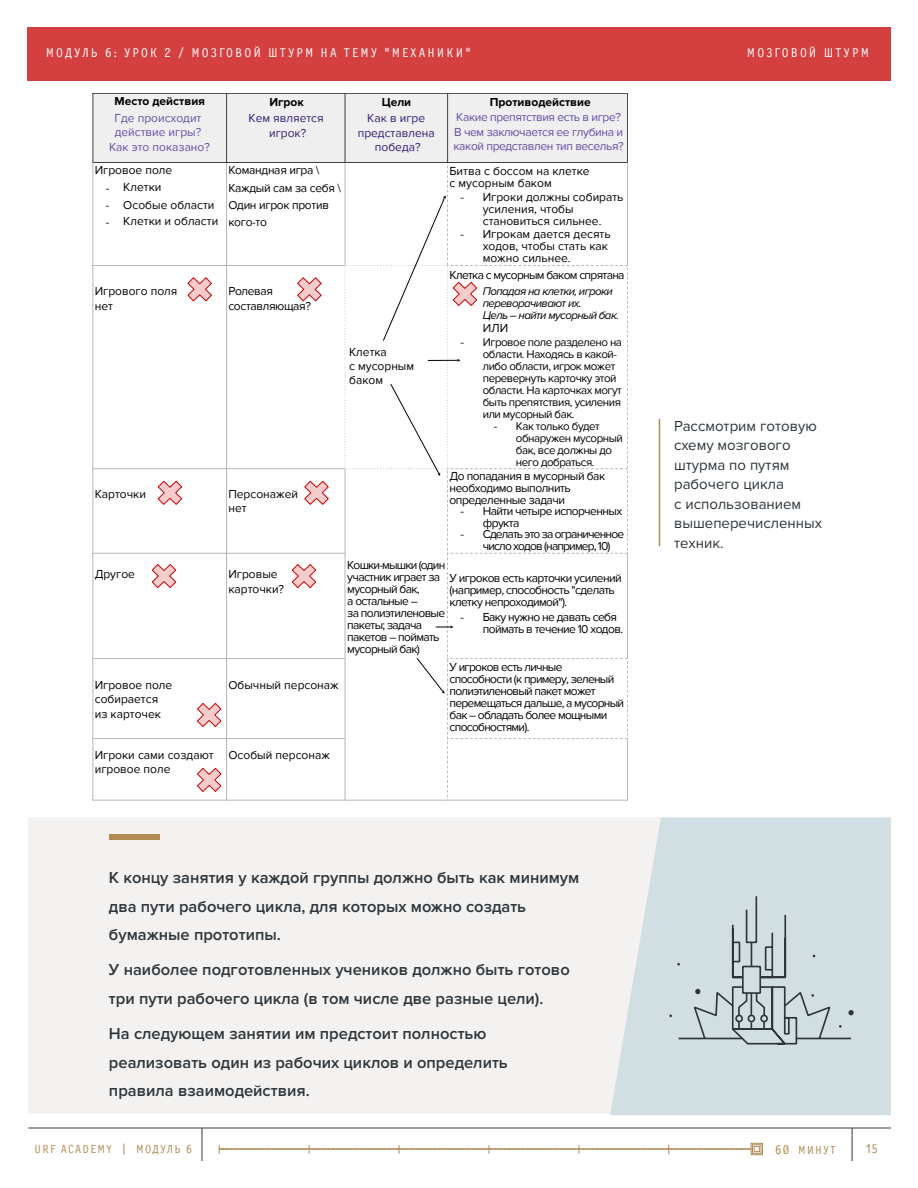
<style>
.page{position:relative;width:918px;height:1188px;background:#fff}
.page>*{position:absolute;margin:0;border:0;box-sizing:border-box;transform-origin:0 0}
.t1{font:600 16.5px/28.5px "Proxima Nova";color:#2e363b}
.bullets{font:15px/19.5px "Proxima Nova";color:#2e363b}
.t2{font:13.05px "New Letter Gothic C";letter-spacing:.16em;color:#fff}
.t3{font:12px/12px "Proxima Nova";letter-spacing:-.04em;color:#000}
.t4{font:12px/14.4px "Proxima Nova";color:#000}
.t5{font:12px/12px "Proxima Nova";letter-spacing:-.06em;color:#000}
.t6{font:12px/15.6px "Proxima Nova";letter-spacing:-.03em;color:#674ea7;text-align:center}
.t7{font:12px/16.6px "Proxima Nova";color:#351c75;text-align:center}
.t8{font:12px/12px "Proxima Nova";letter-spacing:-.07em;color:#000}
.t9{font:12px "Eco Coding WGL4 W01";letter-spacing:.16em;color:#fff}
.t10{font:12px/14.4px "Proxima Nova";color:#674ea7;text-align:center}
.t11{font:700 12px/16.6px "Proxima Nova";color:#000}
.t12{font:12px "New Letter Gothic C";letter-spacing:.105em;color:#b08c52}
.t13{font:12px "Eco Coding WGL4 W01";color:#b08c52}
.t14{font:11.55px/12px "Proxima Nova";letter-spacing:-.04em;color:#000}
.t15{font:italic 11.55px/12px "Proxima Nova";letter-spacing:-.05em;color:#000}
.s1{font-weight:400;color:#674ea7}
.s2{font-weight:700;color:#000}
.s3{font-style:normal;font-size:12px}
.s4{font-size:12px}
.s5{font-family:"Eco Coding WGL4 W01"}
</style>
<div class="page">
<hr style="left:28px;top:1128px;width:863px;height:1px;background:#2e363b">
<hr style="left:202px;top:1128px;width:1px;height:33px;background:#2e363b">
<hr style="left:852px;top:1128px;width:1px;height:33px;background:#2e363b">
<hr style="left:659px;top:419px;width:1px;height:127px;background:#b08c52">
<div style="left:27px;top:27px;width:864px;height:54px;background:#d44040"></div>
<div style="left:28px;top:818px;width:863px;height:296px;background:#f4f2f1"></div>
<div style="left:109px;top:834px;width:51px;height:6px;background:#b08c52"></div>
<svg style="left:610px;top:818px;width:281px;height:297px;fill:#d1dfe3"></svg>
<svg style="left:669px;top:895px;width:185px;height:151px"></svg>
<svg style="left:751px;top:1143px;width:12px;height:12px"></svg>
<svg style="left:752px;top:1144px;width:9px;height:10px"></svg>
<svg style="left:219px;top:1145px;width:541px;height:9px"></svg>
<div style="left:93px;top:93px;width:134px;height:69px;background:#efefef"></div>
<div style="left:227px;top:93px;width:118px;height:69px;background:#efefef"></div>
<div style="left:345px;top:93px;width:103px;height:69px;background:#efefef"></div>
<div style="left:448px;top:93px;width:180px;height:69px;background:#efefef"></div>
<hr style="left:226px;top:93px;width:1px;height:69px;background:#404040">
<hr style="left:226px;top:162px;width:1px;height:638px;background:#b6b6b6">
<hr style="left:345px;top:93px;width:1px;height:69px;background:#404040">
<hr style="left:447px;top:93px;width:1px;height:69px;background:#404040">
<hr style="left:93px;top:162px;width:535px;height:1px;background:#404040">
<hr style="left:93px;top:265px;width:252px;height:1px;background:#b6b6b6">
<hr style="left:93px;top:468px;width:252px;height:1px;background:#b6b6b6">
<hr style="left:93px;top:553px;width:252px;height:1px;background:#b6b6b6">
<hr style="left:93px;top:658px;width:252px;height:1px;background:#b6b6b6">
<hr style="left:93px;top:738px;width:252px;height:1px;background:#b6b6b6">
<hr style="left:93px;top:93px;width:1px;height:69px;background:#404040">
<hr style="left:93px;top:162px;width:1px;height:638px;background:#b6b6b6">
<hr style="left:627px;top:93px;width:1px;height:69px;background:#404040">
<hr style="left:93px;top:93px;width:535px;height:1px;background:#404040">
<hr style="left:93px;top:800px;width:535px;height:1px;background:#b6b6b6">
<svg style="left:297px;top:277px;width:25px;height:25px"></svg>
<svg style="left:187px;top:277px;width:25px;height:25px"></svg>
<svg style="left:157px;top:480px;width:25px;height:25px"></svg>
<svg style="left:151px;top:564px;width:26px;height:24px"></svg>
<svg style="left:197px;top:768px;width:25px;height:24px"></svg>
<svg style="left:197px;top:703px;width:25px;height:24px"></svg>
<svg style="left:291px;top:564px;width:26px;height:24px"></svg>
<svg style="left:304px;top:480px;width:25px;height:25px"></svg>
<svg style="left:345px;top:162px;width:283px;height:638px"></svg>
<p class="t2" style="left:46px;top:46px;width:426px">МОДУЛЬ 6: УРОК 2 / МОЗГОВОЙ ШТУРМ НА ТЕМУ “МЕХАНИКИ”</p>
<p class="t2" style="left:747px;top:46px;width:124px">МОЗГОВОЙ ШТУРМ</p>
<p class="t9" style="left:46px;top:47px;width:252px">MODULE 6: LESSON 1 / MECHANICS</p>
<p class="t9" style="left:762px;top:47px;width:109px">ROBOTS FLIGHT</p>
<p class="t11" style="left:115px;top:93px;width:92px">Место действия<br><span class="s1">Где происходит</span></p>
<p class="t10" style="left:109px;top:125px;width:102px">действие игры?<br>Как это показано?</p>
<p class="t4" style="left:123px;top:162px;width:97px;line-height:17px;text-indent:-29px">Игровое поле<br>Клетки<br>Особые области<br>Клетки и области</p>
<p class="t3" style="left:106px;top:180px;width:5px;line-height:17.1px;text-align:justify">- - -</p>
<p class="t7" style="left:249px;top:93px;width:77px"><span class="s2">Игрок<br></span>Кем является</p>
<p class="t7" style="left:269px;top:124px;width:39px">игрок?</p>
<p class="t3" style="left:228px;top:162px;width:114px;line-height:17.1px">Командная игра \<br>Каждый сам за себя \<br>Один игрок против кого-то</p>
<p class="t7" style="left:367px;top:93px;width:59px"><span class="s2">Цели<br></span>Как в игре</p>
<p class="t7" style="left:358px;top:126px;width:78px;line-height:14.4px">представлена победа?</p>
<p class="t4" style="left:95px;top:284px;width:84px">Игрового поля нет</p>
<p class="t3" style="left:228px;top:284px;width:84px;line-height:14.4px">Ролевая составляющая?</p>
<p class="t4" style="left:349px;top:345px;width:67px">Клетка<br>с мусорным баком</p>
<p class="t4" style="left:95px;top:487px;width:53px">Карточки</p>
<p class="t4" style="left:228px;top:487px;width:71px">Персонажей нет</p>
<p class="t6" style="left:456px;top:94px;width:166px"><span class="s2">Противодействие<br></span>Какие препятствия есть в игре?</p>
<p class="t6" style="left:453px;top:125px;width:172px;line-height:14.4px;text-align:left">В чем заключается ее глубина и какой представлен тип веселья?</p>
<p class="t4" style="left:450px;top:166px;width:142px;line-height:12px">Битва с боссом на клетке с мусорным баком</p>
<p class="t4" style="left:483px;top:191px;width:142px;line-height:12px;text-indent:-22px">- Игроки должны собирать усиления, чтобы становиться сильнее.</p>
<p class="t4" style="left:483px;top:228px;width:129px;line-height:12px;text-indent:-22px">- Игрокам дается десять ходов, чтобы стать как можно сильнее.</p>
<p class="t3" style="left:450px;top:269px;width:176px">Клетка с мусорным баком спрятана</p>
<p class="t15" style="left:483px;top:286px;width:138px;text-indent:-22px"><span class="s3">-</span> Попадая на клетки, игроки переворачивают их.<br>Цель – найти мусорный бак.</p>
<p class="t3" style="left:483px;top:322px;width:27px">ИЛИ</p>
<p class="t14" style="left:483px;top:336px;width:141px;text-indent:-22px"><span class="s4">-</span> Игровое поле разделено на области. Находясь в какой&shy;либо области, игрок может перевернуть карточку этой области. На карточках могут быть препятствия, усиления или мусорный бак.</p>
<p class="t14" style="left:516px;top:420px;width:108px;text-indent:-22px"><span class="s4">-</span> Как только будет обнаружен мусорный бак, все должны до него добраться.</p>
<p class="t3" style="left:450px;top:470px;width:157px">До попадания в мусорный бак необходимо выполнить определенные задачи</p>
<p class="t3" style="left:483px;top:506px;width:141px;text-indent:-22px">- Найти четыре испорченных фрукта</p>
<p class="t8" style="left:483px;top:528px;width:143px;text-indent:-22px">- Сделать это за ограниченное число ходов (например, 10)</p>
<p class="t3" style="left:95px;top:568px;width:42px">Другое</p>
<p class="t4" style="left:228px;top:567px;width:57px">Игровые карточки?</p>
<p class="t3" style="left:347px;top:559px;width:100px">Кошки-мышки (один участник играет за мусорный бак,<br>а остальные –<br>за полиэтиленовые пакеты; задача пакетов – поймать мусорный бак)</p>
<p class="t3" style="left:450px;top:572px;width:174px">У игроков есть карточки усилений (например, способность "сделать клетку непроходимой").</p>
<p class="t3" style="left:483px;top:611px;width:142px;text-indent:-22px">- Баку нужно не давать себя поймать в течение 10 ходов.</p>
<p class="t4" style="left:95px;top:678px;width:79px">Игровое поле собирается из карточек</p>
<p class="t4" style="left:228px;top:678px;width:112px">Обычный персонаж</p>
<p class="t4" style="left:95px;top:748px;width:120px">Игроки сами создают игровое поле</p>
<p class="t4" style="left:228px;top:748px;width:103px">Особый персонаж</p>
<p class="t5" style="left:450px;top:661px;width:176px">У игроков есть личные способности (к примеру, зеленый полиэтиленовый пакет может перемещаться дальше, а мусорный бак – обладать более мощными способностями).</p>
<p class="t1" style="left:109px;top:864px;width:472px">К концу занятия у каждой группы должно быть как минимум два пути рабочего цикла, для которых можно создать бумажные прототипы.</p>
<p class="t1" style="left:109px;top:956px;width:462px">У наиболее подготовленных учеников должно быть готово три пути рабочего цикла (в том числе две разные цели).</p>
<p class="t1" style="left:109px;top:1020px;width:400px">На следующем занятии им предстоит полностью реализовать один из рабочих циклов и определить правила взаимодействия.</p>
<p class="bullets" style="left:674px;top:416px;width:150px">Рассмотрим готовую схему мозгового штурма по путям рабочего цикла<br>с использованием вышеперечисленных техник.</p>
<p class="t12" style="left:34px;top:1143px;width:159px">URF ACADEMY <span class="s5">|</span> МОДУЛЬ 6</p>
<p class="t12" style="left:775px;top:1144px;width:62px"><span class="s5">60</span> МИНУТ</p>
<p class="t13" style="left:865px;top:1142px;width:14px">15</p>
</div>
